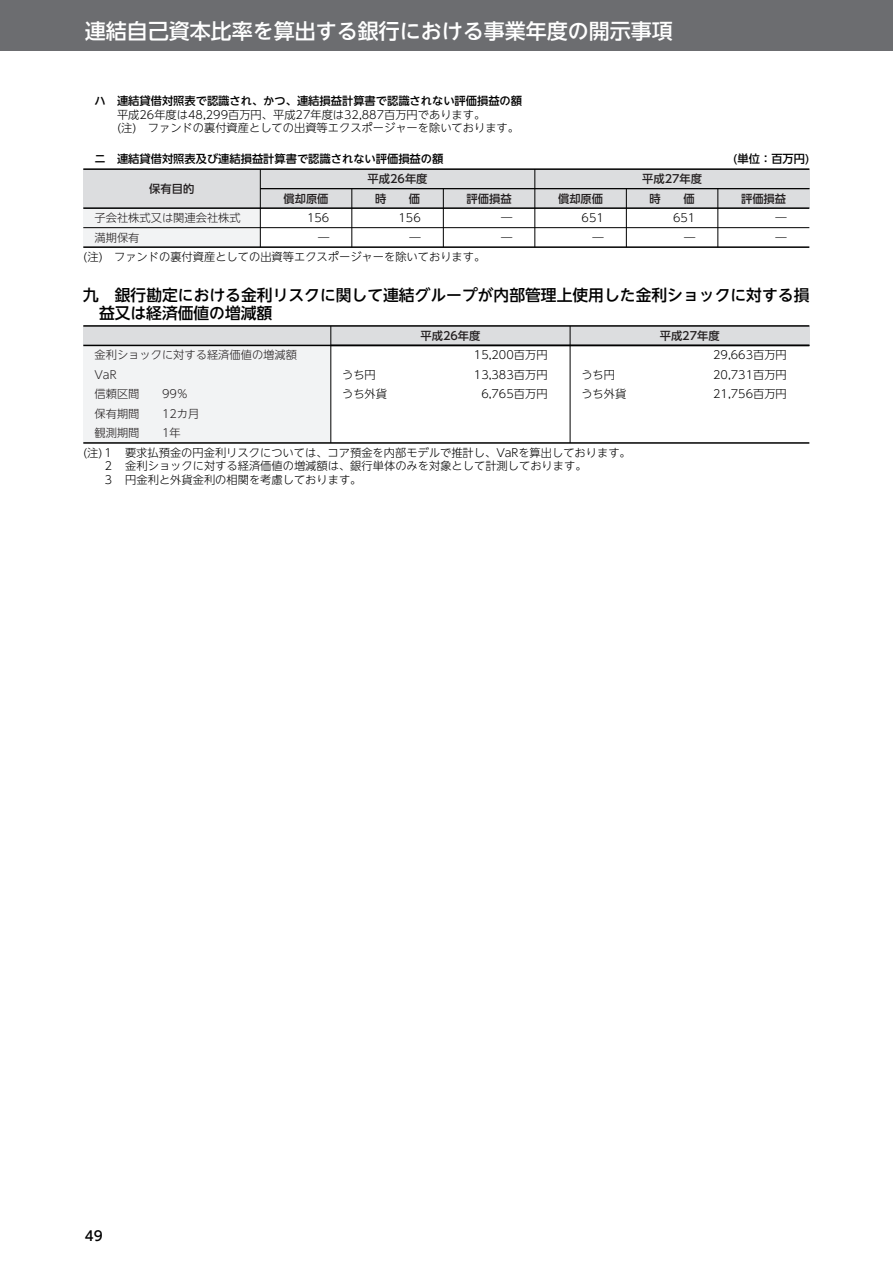
<style>
.page{position:relative;width:893px;height:1263px;background:#fff}
.page>*{position:absolute;margin:0;border:0;box-sizing:border-box;transform-origin:0 0}
.t1{font:500 21px "UD Shin Go NT Pr 6 N";color:#fff}
.t2{font:500 15.75px/18px "UD Shin Go NT Pr 6 N";color:#000}
.t3{font:500 13.5px "UD Shin Go NT Pr 6 N";color:#000}
.t4{font:300 11.25px/19.5px "UD Shin Go NT Pr 6 N";color:#000}
.t5{font:500 11.25px "UD Shin Go NT Pr 6 N";color:#000}
.t6{font:300 11.25px "UD Shin Go NT Pr 6 N";color:#231f20}
.t7{font:500 11.25px "UD Shin Go NT Pr 6 N";color:#231f20}
.s1{color:#231f20}
</style>
<div class="page">
<div style="left:0;top:0;width:893px;height:51px;background:#6c6d70"></div>
<div style="left:83px;top:169px;width:177px;height:39px;background:#dcdddf"></div>
<div style="left:260px;top:169px;width:275px;height:20px;background:#dcdddf"></div>
<div style="left:535px;top:169px;width:274px;height:20px;background:#dcdddf"></div>
<div style="left:260px;top:189px;width:92px;height:19px;background:#dcdddf"></div>
<div style="left:352px;top:189px;width:91px;height:19px;background:#dcdddf"></div>
<div style="left:443px;top:189px;width:92px;height:19px;background:#dcdddf"></div>
<div style="left:535px;top:189px;width:91px;height:19px;background:#dcdddf"></div>
<div style="left:626px;top:189px;width:92px;height:19px;background:#dcdddf"></div>
<div style="left:718px;top:189px;width:91px;height:19px;background:#dcdddf"></div>
<div style="left:83px;top:208px;width:177px;height:20px;background:#f2f3f4"></div>
<div style="left:83px;top:228px;width:177px;height:19px;background:#f2f3f4"></div>
<div style="left:83px;top:326px;width:248px;height:19px;background:#dcdddf"></div>
<div style="left:331px;top:326px;width:239px;height:19px;background:#dcdddf"></div>
<div style="left:570px;top:326px;width:239px;height:19px;background:#dcdddf"></div>
<div style="left:83px;top:345px;width:248px;height:20px;background:#f2f3f4"></div>
<div style="left:83px;top:365px;width:248px;height:19px;background:#f2f3f4"></div>
<div style="left:83px;top:384px;width:248px;height:20px;background:#f2f3f4"></div>
<div style="left:83px;top:404px;width:248px;height:19px;background:#f2f3f4"></div>
<div style="left:83px;top:423px;width:248px;height:20px;background:#f2f3f4"></div>
<hr style="left:83px;top:168px;width:726px;height:2px;background:#000">
<hr style="left:83px;top:207px;width:726px;height:2px;background:#000">
<hr style="left:535px;top:169px;width:1px;height:78px;background:#000">
<hr style="left:260px;top:169px;width:1px;height:78px;background:#000">
<hr style="left:260px;top:188px;width:549px;height:1px;background:#000">
<hr style="left:352px;top:189px;width:1px;height:58px;background:#000">
<hr style="left:443px;top:189px;width:1px;height:58px;background:#000">
<hr style="left:626px;top:189px;width:1px;height:58px;background:#000">
<hr style="left:718px;top:189px;width:1px;height:58px;background:#000">
<hr style="left:83px;top:227px;width:726px;height:1px;background:#000">
<hr style="left:83px;top:246px;width:726px;height:2px;background:#000">
<hr style="left:83px;top:325px;width:726px;height:2px;background:#000">
<hr style="left:331px;top:326px;width:1px;height:117px;background:#000">
<hr style="left:83px;top:345px;width:726px;height:1px;background:#000">
<hr style="left:570px;top:326px;width:1px;height:117px;background:#000">
<hr style="left:83px;top:442px;width:726px;height:2px;background:#000">
<p class="t1" style="left:85px;top:20px;width:589px">連結自己資本比率を算出する銀行における事業年度の開示事項</p>
<p class="t5" style="left:95px;top:95px;width:429px">ハ 連結貸借対照表で認識され、かつ、連結損益計算書で認識されない評価損益の額</p>
<p class="t4" style="left:106px;top:105px;width:381px">　平成26年度は48,299百万円、平成27年度は32,887百万円であります。</p>
<p class="t4" style="left:117px;top:118px;width:404px">(注) ファンドの裏付資産としての出資等エクスポージャーを除いております。</p>
<p class="t5" style="left:95px;top:153px;width:350px">ニ 連結貸借対照表及び連結損益計算書で認識されない評価損益の額</p>
<p class="t5" style="left:733px;top:153px;width:78px">(単位：百万円)</p>
<p class="t7" style="left:149px;top:183px;width:46px">保有目的</p>
<p class="t7" style="left:368px;top:173px;width:61px">平成26年度</p>
<p class="t7" style="left:642px;top:173px;width:61px">平成27年度</p>
<p class="t7" style="left:284px;top:193px;width:46px">償却原価</p>
<p class="t7" style="left:375px;top:193px;width:13px">時</p>
<p class="t7" style="left:409px;top:193px;width:13px">価</p>
<p class="t7" style="left:467px;top:193px;width:46px">評価損益</p>
<p class="t7" style="left:558px;top:193px;width:46px">償却原価</p>
<p class="t7" style="left:650px;top:193px;width:13px">時</p>
<p class="t7" style="left:683px;top:193px;width:13px">価</p>
<p class="t7" style="left:741px;top:193px;width:46px">評価損益</p>
<p class="t6" style="left:95px;top:212px;width:148px">子会社株式又は関連会社株式</p>
<p class="t4" style="left:307px;top:208px;width:24px">156</p>
<p class="t4" style="left:399px;top:208px;width:24px">156</p>
<p class="t4" style="left:501px;top:208px;width:13px">―</p>
<p class="t4" style="left:582px;top:208px;width:24px">651</p>
<p class="t4" style="left:673px;top:208px;width:24px">651</p>
<p class="t4" style="left:776px;top:208px;width:13px">―</p>
<p class="t6" style="left:95px;top:232px;width:46px">満期保有</p>
<p class="t4" style="left:318px;top:228px;width:13px">―</p>
<p class="t4" style="left:410px;top:228px;width:13px">―</p>
<p class="t4" style="left:501px;top:228px;width:13px">―</p>
<p class="t4" style="left:593px;top:228px;width:13px">―</p>
<p class="t4" style="left:684px;top:228px;width:13px">―</p>
<p class="t4" style="left:776px;top:228px;width:13px">―</p>
<p class="t4" style="left:83px;top:247px;width:404px">(注) ファンドの裏付資産としての出資等エクスポージャーを除いております。</p>
<p class="t2" style="left:99px;top:286px;width:712px;text-indent:-16px">九 銀行勘定における金利リスクに関して連結グループが内部管理上使用した金利ショックに対する損益又は経済価値の増減額</p>
<p class="t7" style="left:420px;top:330px;width:61px">平成26年度</p>
<p class="t7" style="left:660px;top:330px;width:61px">平成27年度</p>
<p class="t6" style="left:95px;top:350px;width:204px">金利ショックに対する経済価値の増減額</p>
<p class="t4" style="left:474px;top:345px;width:75px">15,200百万円</p>
<p class="t4" style="left:713px;top:345px;width:75px">29,663百万円</p>
<p class="t6" style="left:95px;top:369px;width:24px">VaR</p>
<p class="t4" style="left:342px;top:365px;width:35px">うち円</p>
<p class="t4" style="left:474px;top:365px;width:75px">13,383百万円</p>
<p class="t4" style="left:581px;top:365px;width:35px">うち円</p>
<p class="t4" style="left:713px;top:365px;width:75px">20,731百万円</p>
<p class="t6" style="left:95px;top:389px;width:47px">信頼区間</p>
<p class="t6" style="left:162px;top:389px;width:28px">99％</p>
<p class="t4" style="left:342px;top:384px;width:46px">うち外貨</p>
<p class="t4" style="left:481px;top:384px;width:68px">6,765百万円</p>
<p class="t4" style="left:581px;top:384px;width:46px">うち外貨</p>
<p class="t4" style="left:713px;top:384px;width:75px">21,756百万円</p>
<p class="t6" style="left:95px;top:408px;width:47px">保有期間</p>
<p class="t6" style="left:162px;top:408px;width:39px">12カ月</p>
<p class="t6" style="left:95px;top:428px;width:47px">観測期間</p>
<p class="t4" style="left:83px;top:423px;width:549px;text-indent:79px"><span class="s1">1年<br></span>(注)１ 要求払預金の円金利リスクについては、コア預金を内部モデルで推計し、VaRを算出しております。</p>
<p class="t4" style="left:103px;top:459px;width:485px;line-height:13.5px">２ 金利ショックに対する経済価値の増減額は、銀行単体のみを対象として計測しております。<br>３ 円金利と外貨金利の相関を考慮しております。</p>
<p class="t3" style="left:85px;top:1229px;width:19px">49</p>
</div>
